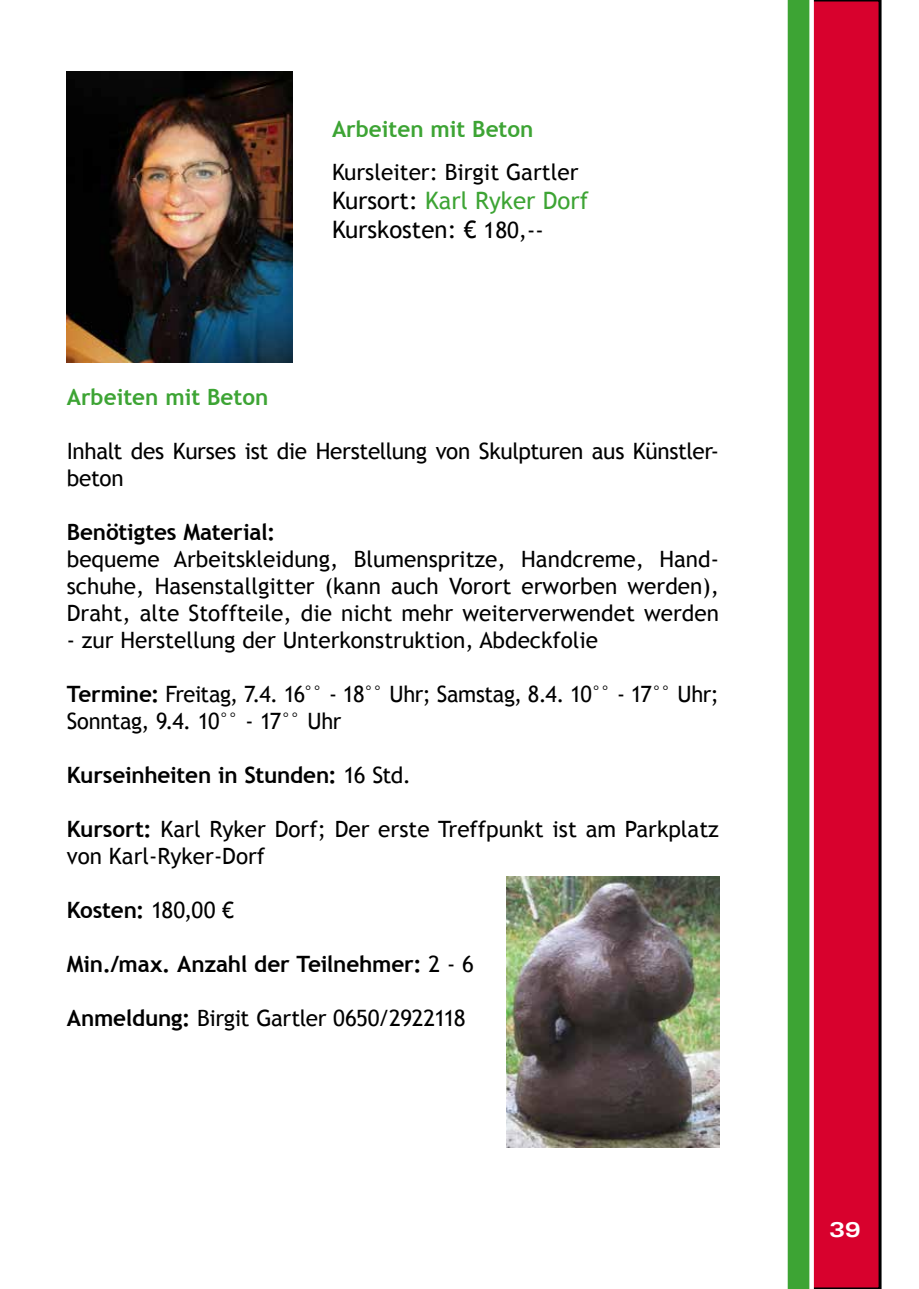
<style>
.page{position:relative;width:919px;height:1289px;background:#fff}
.page>*{position:absolute;margin:0;border:0;box-sizing:border-box;transform-origin:0 0}
.t1{font:24px/28.8px "Trebuchet MS";color:#000}
.t2{font:22.5px/27px "Trebuchet MS";color:#000}
.t3{font:700 22.5px "Trebuchet MS";letter-spacing:-.01em;color:#000}
.t4{font:22.5px "Trebuchet MS";letter-spacing:-.025em;color:#000}
.t5{font:700 22.5px "Trebuchet MS";color:#3da434}
.t6{font:700 expanded 21px "Univers";color:#fff}
.s1{color:#3da434}
.s2{font-size:22.5px}
.s3{font-weight:700}
.s4{font-weight:400}
</style>
<div class="page">
<div style="left:813px;top:0;width:68px;height:1288px;background:#d8012d"></div>
<svg style="left:787px;top:0;width:23px;height:1288px;background:#48a93f"></svg>
<img style="left:67px;top:72px;width:225px;height:290px">
<img style="left:506px;top:876px;width:213px;height:271px">
<p class="t5" style="left:332px;top:115px;width:203px">Arbeiten mit Beton</p>
<p class="t2" style="left:332px;top:159px;width:248px">Kursleiter: Birgit Gartler</p>
<p class="t1" style="left:332px;top:186px;width:258px">Kursort: <span class="s1">Karl Ryker Dorf<br></span>Kurskosten: € <span class="s2">180,--</span></p>
<p class="t5" style="left:67px;top:383px;width:203px">Arbeiten mit Beton</p>
<p class="t2" style="left:67px;top:437px;width:653px">Inhalt des Kurses ist die Herstellung von Skulpturen aus Künstler&shy;beton</p>
<p class="t3" style="left:67px;top:518px;width:210px">Benötigtes Material:</p>
<p class="t2" style="left:67px;top:545px;width:653px;text-align:justify">bequeme Arbeitskleidung, Blumenspritze, Handcreme, Hand&shy;schuhe, Hasenstallgitter (kann auch Vorort erworben werden), Draht, alte Stoffteile, die nicht mehr weiterverwendet werden</p>
<p class="t2" style="left:67px;top:626px;width:533px">- zur Herstellung der Unterkonstruktion, Abdeckfolie</p>
<p class="t2" style="left:67px;top:680px;width:653px"><span class="s3">Termine:</span> Freitag, 7.4. 16°° - 18°° Uhr; Samstag, 8.4. 10°° - 17°° Uhr;<br>Sonntag, 9.4. 10°° - 17°° Uhr</p>
<p class="t3" style="left:67px;top:761px;width:345px">Kurseinheiten in Stunden: <span class="s4">16 Std.</span></p>
<p class="t2" style="left:67px;top:815px;width:653px"><span class="s3">Kursort:</span> Karl Ryker Dorf; Der erste Treffpunkt ist am Parkplatz von Karl-Ryker-Dorf</p>
<p class="t3" style="left:67px;top:896px;width:169px">Kosten: <span class="s4">180,00 €</span></p>
<p class="t3" style="left:67px;top:950px;width:408px">Min./max. Anzahl der Teilnehmer: <span class="s4">2 - 6</span></p>
<p class="t4" style="left:67px;top:1004px;width:400px"><span class="s3">Anmeldung:</span> Birgit Gartler 0650/2922118</p>
<p class="t6" style="left:829px;top:1217px;width:33px">39</p>
</div>
